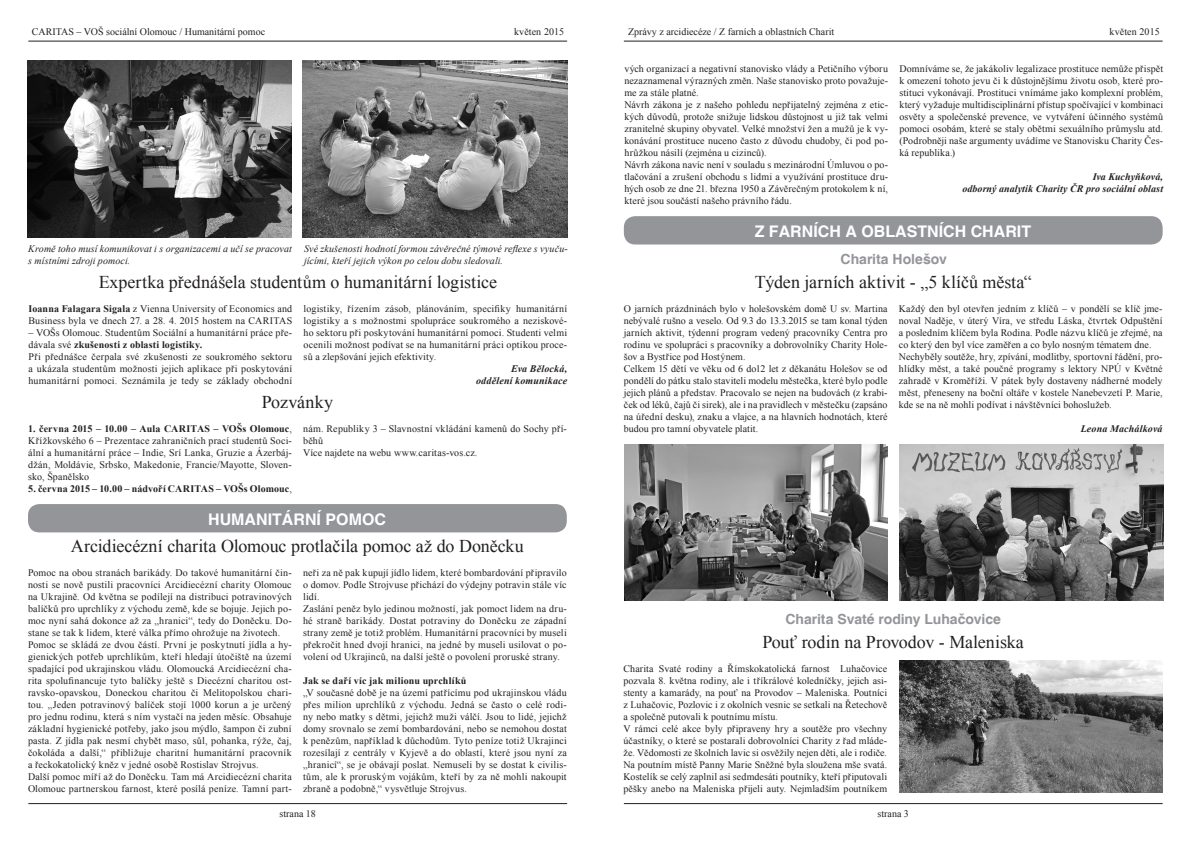
<style>
.page{position:relative;width:1191px;height:842px;background:#fff}
.page>*{position:absolute;margin:0;border:0;box-sizing:border-box;transform-origin:0 0}
.t1{font:18px "Times New Roman";letter-spacing:-.005em;color:#231f20}
.t2{font:700 16px "Helvetica";color:#fff}
.t3{font:700 14px "Helvetica";color:#939598}
.t4{font:10px/12px "Times New Roman";letter-spacing:.01em;color:#231f20}
.t5{font:italic 10px/12px "Times New Roman";letter-spacing:.005em;color:#231f20}
.t6{font:italic 700 10px/12px "Times New Roman";letter-spacing:.015em;color:#231f20;text-align:right}
.t7{font:700 10px "Times New Roman";letter-spacing:.01em;color:#231f20}
.s1{font-weight:700}
.s2{font-weight:400}
</style>
<div class="page">
<hr style="left:28px;top:803px;width:539px;height:1px;background:#231f20">
<hr style="left:28px;top:41px;width:539px;height:1px;background:#231f20">
<img style="left:28px;top:60px;width:263px;height:178px">
<img style="left:302px;top:60px;width:266px;height:178px">
<div style="left:28px;top:504px;width:539px;height:28px;background:#939598;border-radius:11px"></div>
<hr style="left:624px;top:803px;width:538px;height:1px;background:#231f20">
<hr style="left:624px;top:41px;width:538px;height:1px;background:#231f20">
<img style="left:624px;top:444px;width:263px;height:156px">
<div style="left:624px;top:216px;width:538px;height:28px;background:#939598;border-radius:11px"></div>
<img style="left:899px;top:444px;width:264px;height:156px">
<img style="left:899px;top:660px;width:263px;height:132px">
<p class="t4" style="left:32px;top:26px;width:235px">CARITAS – VOŠ sociální Olomouc / Humanitární pomoc</p>
<p class="t4" style="left:514px;top:26px;width:52px">květen 2015</p>
<p class="t5" style="left:28px;top:242px;width:265px">Kromě toho musí komunikovat i s organizacemi a učí se pracovat s místními zdroji pomoci.</p>
<p class="t5" style="left:304px;top:242px;width:265px">Své zkušenosti hodnotí formou závěrečné týmové reflexe s vyuču&shy;jícími, kteří jejich výkon po celou dobu sledovali.</p>
<p class="t4" style="left:29px;top:302px;width:265px"><span class="s1">Ioanna Falagara Sigala</span> z Vienna University of Economics and<br>Business byla ve dnech 27. a 28. 4. 2015 hostem na CARITAS</p>
<p class="t4" style="left:29px;top:326px;width:265px">– VOŠs Olomouc. Studentům Sociální a humanitární práce pře&shy;dávala své <span class="s1">zkušenosti z oblasti logistiky.<br></span>Při přednášce čerpala své zkušenosti ze soukromého sektoru a ukázala studentům možnosti jejich aplikace při poskytování humanitární pomoci. Seznámila je tedy se základy obchodní</p>
<p class="t1" style="left:99px;top:269px;width:400px">Expertka přednášela studentům o humanitární logistice</p>
<p class="t4" style="left:303px;top:302px;width:265px">logistiky, řízením zásob, plánováním, specifiky humanitární</p>
<p class="t4" style="left:303px;top:314px;width:265px">logistiky a s možnostmi spolupráce soukromého a neziskové-</p>
<p class="t4" style="left:303px;top:326px;width:265px">ho sektoru při poskytování humanitární pomoci. Studenti velmi</p>
<p class="t4" style="left:303px;top:338px;width:265px">ocenili možnost podívat se na humanitární práci optikou proce-</p>
<p class="t4" style="left:303px;top:350px;width:134px">sů a zlepšování jejich efektivity.</p>
<p class="t6" style="left:511px;top:362px;width:58px">Eva Bělocká,</p>
<p class="t6" style="left:476px;top:374px;width:93px">oddělení komunikace</p>
<p class="t1" style="left:262px;top:389px;width:73px">Pozvánky</p>
<p class="t4" style="left:28px;top:422px;width:265px;text-align:justify"><span class="s1">1. června 2015 – 10.00 – Aula CARITAS – VOŠs Olomouc</span>, Křížkovského 6 – Prezentace zahraničních prací studentů Soci&shy;ální a humanitární práce – Indie, Srí Lanka, Gruzie a Ázerbáj&shy;džán, Moldávie, Srbsko, Makedonie, Francie/Mayotte, Sloven&shy;sko, Španělsko</p>
<p class="t7" style="left:28px;top:481px;width:265px">5. června 2015 – 10.00 – nádvoří CARITAS – VOŠs Olomouc<span class="s2">,</span></p>
<p class="t4" style="left:303px;top:422px;width:265px">nám. Republiky 3 – Slavnostní vkládání kamenů do Sochy pří&shy;běhů<br>Více najdete na webu www.caritas-vos.cz.</p>
<p class="t2" style="left:208px;top:509px;width:179px">HUMANITÁRNÍ POMOC</p>
<p class="t1" style="left:71px;top:533px;width:454px">Arcidiecézní charita Olomouc protlačila pomoc až do Doněcku</p>
<p class="t4" style="left:28px;top:566px;width:265px">Pomoc na obou stranách barikády. Do takové humanitární čin&shy;nosti se nově pustili pracovníci Arcidiecézní charity Olomouc na Ukrajině. Od května se podílejí na distribuci potravinových balíčků pro uprchlíky z východu země, kde se bojuje. Jejich po&shy;moc nyní sahá dokonce až za „hranici“, tedy do Doněcku. Do&shy;stane se tak k lidem, které válka přímo ohrožuje na životech.<br>Pomoc se skládá ze dvou částí. První je poskytnutí jídla a hy&shy;gienických potřeb uprchlíkům, kteří hledají útočiště na území spadající pod ukrajinskou vládu. Olomoucká Arcidiecézní cha&shy;rita spolufinancuje tyto balíčky ještě s Diecézní charitou ost&shy;ravsko-opavskou, Doneckou charitou či Melitopolskou chari&shy;tou. „Jeden potravinový balíček stojí 1000 korun a je určený pro jednu rodinu, která s ním vystačí na jeden měsíc. Obsahuje základní hygienické potřeby, jako jsou mýdlo, šampon či zubní pasta. Z jídla pak nesmí chybět maso, sůl, pohanka, rýže, čaj, čokoláda a další,“ přibližuje charitní humanitární pracovník a řeckokatolický kněz v jedné osobě Rostislav Strojvus.<br>Další pomoc míří až do Doněcku. Tam má Arcidiecézní charita Olomouc partnerskou farnost, které posílá peníze. Tamní part-</p>
<p class="t4" style="left:303px;top:566px;width:265px">neři za ně pak kupují jídlo lidem, které bombardování připravilo o domov. Podle Strojvuse přichází do výdejny potravin stále víc lidí.<br>Zaslání peněz bylo jedinou možností, jak pomoct lidem na dru&shy;hé straně barikády. Dostat potraviny do Doněcku ze západní strany země je totiž problém. Humanitární pracovníci by museli překročit hned dvojí hranici, na jedné by museli usilovat o po&shy;volení od Ukrajinců, na další ještě o povolení proruské strany.</p>
<p class="t4" style="left:303px;top:674px;width:265px"><span class="s1">Jak se daří víc jak milionu uprchlíků<br></span>„V současné době je na území patřícímu pod ukrajinskou vládu přes milion uprchlíků z východu. Jedná se často o celé rodi&shy;ny nebo matky s dětmi, jejichž muži válčí. Jsou to lidé, jejichž domy srovnalo se zemí bombardování, nebo se nemohou dostat k penězům, například k důchodům. Tyto peníze totiž Ukrajinci rozesílají z centrály v Kyjevě a do oblastí, které jsou nyní za „hranicí“, se je obávají poslat. Nemuseli by se dostat k civilis&shy;tům, ale k proruským vojákům, kteří by za ně mohli nakoupit zbraně a podobně,“ vysvětluje Strojvus.</p>
<p class="t4" style="left:279px;top:807px;width:38px">strana 18</p>
<p class="t4" style="left:628px;top:26px;width:208px">Zprávy z arcidiecéze / Z farních a oblastních Charit</p>
<p class="t4" style="left:1109px;top:26px;width:52px">květen 2015</p>
<p class="t4" style="left:624px;top:62px;width:265px">vých organizací a negativní stanovisko vlády a Petičního výboru nezaznamenal výrazných změn. Naše stanovisko proto považuje&shy;me za stále platné.<br>Návrh zákona je z našeho pohledu nepřijatelný zejména z etic&shy;kých důvodů, protože snižuje lidskou důstojnost u již tak velmi zranitelné skupiny obyvatel. Velké množství žen a mužů je k vy&shy;konávání prostituce nuceno často z důvodu chudoby, či pod po&shy;hrůžkou násilí (zejména u cizinců).<br>Návrh zákona navíc není v souladu s mezinárodní Úmluvou o po&shy;tlačování a zrušení obchodu s lidmi a využívání prostituce dru&shy;hých osob ze dne 21. března 1950 a Závěrečným protokolem k ní, které jsou součástí našeho právního řádu.</p>
<p class="t4" style="left:899px;top:62px;width:265px;text-align:justify">Domníváme se, že jakákoliv legalizace prostituce nemůže přispět k omezení tohoto jevu či k důstojnějšímu životu osob, které pro&shy;stituci vykonávají. Prostituci vnímáme jako komplexní problém, který vyžaduje multidisciplinární přístup spočívající v kombinaci osvěty a společenské prevence, ve vytváření účinného systémů pomoci osobám, které se staly obětmi sexuálního průmyslu atd. (Podrobněji naše argumenty uvádíme ve Stanovisku Charity Čes&shy;ká republika.)</p>
<p class="t6" style="left:962px;top:170px;width:202px">Iva Kuchyňková,<br>odborný analytik Charity ČR pro sociální oblast</p>
<p class="t2" style="left:754px;top:221px;width:278px">Z FARNÍCH A OBLASTNÍCH CHARIT</p>
<p class="t3" style="left:840px;top:251px;width:108px">Charita Holešov</p>
<p class="t1" style="left:754px;top:269px;width:278px">Týden jarních aktivit - „5 klíčů města“</p>
<p class="t4" style="left:624px;top:302px;width:265px">O jarních prázdninách bylo v holešovském domě U sv. Martina nebývalé rušno a veselo. Od 9.3 do 13.3.2015 se tam konal týden jarních aktivit, týdenní program vedený pracovníky Centra pro rodinu ve spolupráci s pracovníky a dobrovolníky Charity Hole&shy;šov a Bystřice pod Hostýnem.<br>Celkem 15 dětí ve věku od 6 do12 let z děkanátu Holešov se od pondělí do pátku stalo staviteli modelu městečka, které bylo podle jejich plánů a představ. Pracovalo se nejen na budovách (z krabi&shy;ček od léků, čajů či sirek), ale i na pravidlech v městečku (zapsáno na úřední desku), znaku a vlajce, a na hlavních hodnotách, které budou pro tamní obyvatele platit.</p>
<p class="t4" style="left:899px;top:302px;width:265px">Každý den byl otevřen jedním z klíčů – v pondělí se klíč jme&shy;noval Naděje, v úterý Víra, ve středu Láska, čtvrtek Odpuštění a posledním klíčem byla Rodina. Podle názvu klíčů je zřejmé, na co který den byl více zaměřen a co bylo nosným tématem dne.<br>Nechyběly soutěže, hry, zpívání, modlitby, sportovní řádění, pro&shy;hlídky měst, a také poučné programy s lektory NPÚ v Květné zahradě v Kroměříži. V pátek byly dostaveny nádherné modely měst, přeneseny na boční oltáře v kostele Nanebevzetí P. Marie, kde se na ně mohli podívat i návštěvníci bohoslužeb.</p>
<p class="t6" style="left:1080px;top:422px;width:83px">Leona Machálková</p>
<p class="t3" style="left:785px;top:611px;width:217px">Charita Svaté rodiny Luhačovice</p>
<p class="t1" style="left:762px;top:629px;width:263px">Pouť rodin na Provodov - Maleniska</p>
<p class="t4" style="left:623px;top:662px;width:265px">Charita Svaté rodiny a Římskokatolická farnost Luhačovice pozvala 8. května rodiny, ale i tříkrálové koledníčky, jejich asi&shy;stenty a kamarády, na pouť na Provodov – Maleniska. Poutníci z Luhačovic, Pozlovic i z okolních vesnic se setkali na Řetechově a společně putovali k poutnímu místu.<br>V rámci celé akce byly připraveny hry a soutěže pro všechny účastníky, o které se postarali dobrovolníci Charity z řad mláde&shy;že. Vědomosti ze školních lavic si osvěžily nejen děti, ale i rodiče.<br>Na poutním místě Panny Marie Sněžné byla sloužena mše svatá.<br>Kostelík se celý zaplnil asi sedmdesáti poutníky, kteří připutovali pěšky anebo na Maleniska přijeli auty. Nejmladším poutníkem</p>
<p class="t4" style="left:877px;top:807px;width:33px">strana 3</p>
</div>
